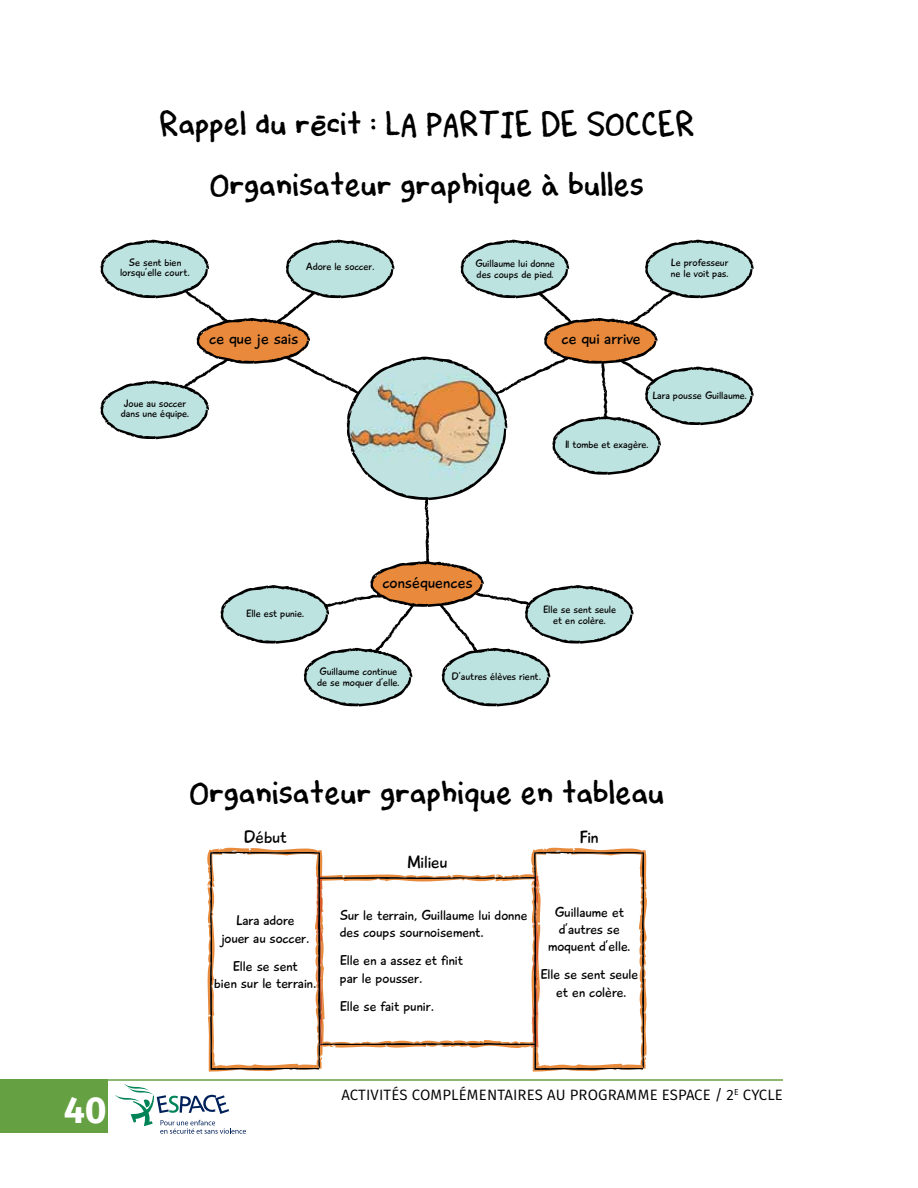
<style>
.page{position:relative;width:918px;height:1188px;background:#fff}
.page>*{position:absolute;margin:0;border:0;box-sizing:border-box;transform-origin:0 0}
.t1{font:700 37.5px "Fira Sans";color:#fff}
.t2{font:700 30px/60.8px "Orbie";color:#000;text-align:center}
.t3{font:18px "Playtime With Hot Toddies";color:#000}
.t4{font:16.8px "Playtime With Hot Toddies";color:#000}
.t5{font:15px "Fira Sans";letter-spacing:.01em;color:#000}
.t6{font:14.4px/17.2px "Playtime With Hot Toddies";color:#000;text-align:center}
.t7{font:10.8px/10.8px "Playtime With Hot Toddies";color:#000}
</style>
<div class="page">
<svg style="left:101px;top:240px;width:653px;height:466px"></svg>
<svg style="left:207px;top:848px;width:440px;height:224px"></svg>
<div style="left:0;top:1079px;width:108px;height:54px;background:#65a142"></div>
<svg style="left:115px;top:1084px;width:131px;height:50px"></svg>
<hr style="left:0;top:1079px;width:783px;height:2px;background:#65a142">
<h2 class="t2" style="left:160px;top:95px;width:536px">Rappel du récit : LA PARTIE DE SOCCER<br>Organisateur graphique à bulles</h2>
<p class="t7" style="left:120px;top:257px;width:71px;text-align:center">Se sent bien lorsqu’elle court.</p>
<p class="t7" style="left:306px;top:261px;width:70px">Adore le soccer.</p>
<p class="t7" style="left:475px;top:258px;width:81px">Guillaume lui donne des coups de pied.</p>
<p class="t7" style="left:671px;top:257px;width:60px">Le professeur ne le voit pas.</p>
<p class="t7" style="left:121px;top:398px;width:70px">Joue au soccer dans une équipe.</p>
<h3 class="t4" style="left:209px;top:329px;width:91px">ce que je sais</h3>
<h3 class="t4" style="left:561px;top:329px;width:81px">ce qui arrive</h3>
<p class="t7" style="left:652px;top:390px;width:96px">Lara pousse Guillaume.</p>
<p class="t7" style="left:565px;top:439px;width:85px">Il tombe et exagère.</p>
<h1 class="t1" style="left:64px;top:1079px;width:45px">40</h1>
<p class="t7" style="left:246px;top:608px;width:60px">Elle est punie.</p>
<h3 class="t4" style="left:382px;top:572px;width:92px">conséquences</h3>
<p class="t7" style="left:543px;top:605px;width:75px;text-align:center">Elle se sent seule et en colère.</p>
<p class="t7" style="left:317px;top:666px;width:84px">Guillaume continue de se moquer d’elle.</p>
<p class="t7" style="left:452px;top:671px;width:91px">D’autres élèves rient.</p>
<h2 class="t2" style="left:190px;top:764px;width:477px">Organisateur graphique en tableau</h2>
<h3 class="t3" style="left:243px;top:826px;width:45px">Début</h3>
<h3 class="t6" style="left:221px;top:912px;width:90px">Lara adore jouer au soccer.</h3>
<h3 class="t6" style="left:214px;top:957px;width:104px">Elle se sent<br>bien sur le terrain.</h3>
<h3 class="t3" style="left:407px;top:851px;width:42px">Milieu</h3>
<h3 class="t3" style="left:580px;top:826px;width:21px">Fin</h3>
<h3 class="t6" style="left:340px;top:907px;width:189px;text-align:left">Sur le terrain, Guillaume lui donne des coups sournoisement.</h3>
<h3 class="t6" style="left:340px;top:952px;width:125px;text-align:left">Elle en a assez et finit par le pousser.</h3>
<h3 class="t6" style="left:340px;top:997px;width:96px">Elle se fait punir.</h3>
<h3 class="t6" style="left:548px;top:903px;width:84px">Guillaume et d’autres se moquent d’elle.</h3>
<h3 class="t6" style="left:541px;top:966px;width:99px">Elle se sent seule et en colère.</h3>
<h3 class="t5" style="left:341px;top:1083px;width:443px">ACTIVITÉS COMPLÉMENTAIRES AU PROGRAMME ESPACE / 2<sup>E</sup> CYCLE</h3>
</div>
